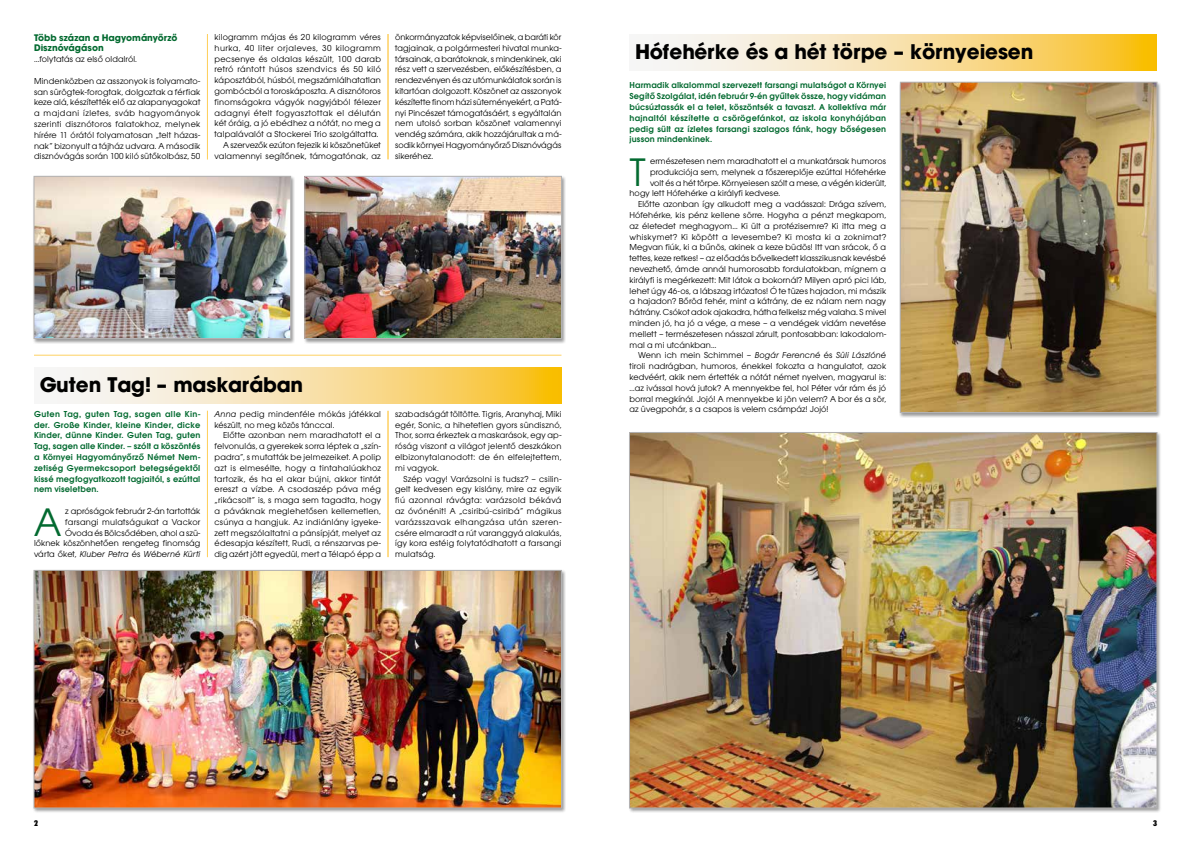
<style>
.page{position:relative;width:1191px;height:842px;background:#fff}
.page>*{position:absolute;margin:0;border:0;box-sizing:border-box;transform-origin:0 0}
.t1{font:41.4px "Avant Garde Gothic Bk PFL";color:#036a30}
.t2{font:700 20px "Avant Garde PFL";color:#000}
.t3{font:9px/10.8px "Avant Garde Gothic Bk PFL";letter-spacing:.01em;color:#000;text-align:justify}
.t4{font:9px/10.8px "Avant Garde Gothic Dm PFL";letter-spacing:.015em;color:#036a30;text-align:justify}
.t5{font:9px "Avant Garde Gothic Bk PFL";letter-spacing:.03em;color:#000}
.t6{font:italic 9px "Avant Garde Gothic Bk PFL";letter-spacing:.015em;color:#000}
.t7{font:700 9px/10.8px "Avant Garde PFL";letter-spacing:.01em;color:#036a30}
.t8{font:8px "Futura X Blk Cn PFL";color:#000}
.s1{font-style:italic}
.s2{font-style:normal}
</style>
<div class="page">
<hr style="left:207px;top:34px;width:1px;height:125px;background:#fed161">
<hr style="left:388px;top:34px;width:1px;height:125px;background:#fed161">
<svg style="left:57px;top:367px;width:504px;height:36px"></svg>
<hr style="left:207px;top:411px;width:1px;height:146px;background:#fed161">
<hr style="left:388px;top:411px;width:1px;height:146px;background:#fed161">
<svg style="left:653px;top:34px;width:504px;height:36px"></svg>
<div style="left:32px;top:569px;width:534px;height:245px;background:#000;opacity:.4"></div>
<img style="left:36px;top:572px;width:523px;height:234px">
<div style="left:34px;top:570px;width:527px;height:238px;border:1px solid #b3b2b2"></div>
<div style="left:628px;top:432px;width:533px;height:382px;background:#000;opacity:.4"></div>
<img style="left:631px;top:434px;width:524px;height:372px">
<div style="left:898px;top:81px;width:263px;height:337px;background:#000;opacity:.4"></div>
<img style="left:902px;top:84px;width:253px;height:327px">
<div style="left:900px;top:82px;width:257px;height:331px;border:1px solid #b3b2b2"></div>
<div style="left:303px;top:175px;width:263px;height:169px;background:#000;opacity:.4"></div>
<img style="left:307px;top:178px;width:252px;height:159px">
<div style="left:305px;top:176px;width:256px;height:163px;border:1px solid #b3b2b2"></div>
<div style="left:32px;top:175px;width:263px;height:169px;background:#000;opacity:.4"></div>
<img style="left:36px;top:178px;width:253px;height:159px">
<div style="left:34px;top:176px;width:257px;height:163px;border:1px solid #b3b2b2"></div>
<hr style="left:34px;top:355px;width:527px;height:1px;background:#fed161">
<p class="t7" style="left:34px;top:32px;width:145px">Több százan a Hagyományőrző<br>Disznóvágáson</p>
<p class="t3" style="left:34px;top:54px;width:105px">…folytatás az első oldalról.</p>
<p class="t3" style="left:34px;top:75px;width:168px">Mindenközben az asszonyok is folyamato&shy;san sürögtek-forogtak, dolgoztak a férfiak keze alá, készítették elő az alapanyagokat a majdani ízletes, sváb hagyományok szerinti disznótoros falatokhoz, melynek hírére 11 órától folyamatosan „telt házas&shy;nak” bizonyult a tájház udvara. A második disznóvágás során 100 kiló sütőkolbász, 50</p>
<p class="t3" style="left:214px;top:32px;width:168px;text-align:right">kilogramm májas és 20 kilogramm véres hurka, 40 liter orjaleves, 30 kilogramm pecsenye és oldalas készült, 100 darab retró rántott húsos szendvics és 50 kiló káposztából, húsból, megszámlálhatatlan gombócból a toroskáposzta. A disznótoros finomságokra vágyók nagyjából félezer adagnyi ételt fogyasztottak el délután két óráig, a jó ebédhez a nótát, no meg a talpalávalót a Stockerei Trio szolgáltatta.<br>A szervezők ezúton fejezik ki köszönetüket valamennyi segítőnek, támogatónak, az</p>
<p class="t3" style="left:395px;top:32px;width:168px">önkormányzatok képviselőinek, a baráti kör tagjainak, a polgármesteri hivatal munka&shy;társainak, a barátoknak, s mindenkinek, aki rész vett a szervezésben, előkészítésben, a rendezvényen és az utómunkálatok során is kitartóan dolgozott. Köszönet az asszonyok készítette finom házi süteményekért, a Patá&shy;nyi Pincészet támogatásáért, s egyáltalán nem utolsó sorban köszönet valamennyi vendég számára, akik hozzájárultak a má&shy;sodik környei Hagyományőrző Disznóvágás sikeréhez.</p>
<h2 class="t2" style="left:40px;top:371px;width:265px">Guten Tag! – maskarában</h2>
<p class="t4" style="left:34px;top:408px;width:168px">Guten Tag, guten Tag, sagen alle Kin&shy;der. Große Kinder, kleine Kinder, dicke Kinder, dünne Kinder. Guten Tag, guten Tag, sagen alle Kinder. – szólt a köszöntés a Környei Hagyományőrző Német Nem&shy;zetiség Gyermekcsoport betegségektől kissé megfogyatkozott tagjaitól, s ezúttal nem viseletben.</p>
<h1 class="t1" style="left:34px;top:499px;width:29px">A</h1>
<p class="t3" style="left:214px;top:408px;width:168px"><span class="s1">Anna</span> pedig mindenféle mókás játékkal készült, no meg közös tánccal.</p>
<p class="t3" style="left:214px;top:430px;width:168px;text-indent:8px">Előtte azonban nem maradhatott el a felvonulás, a gyerekek sorra léptek a „szín&shy;padra”, s mutatták be jelmezeiket. A polip azt is elmesélte, hogy a tintahalúakhoz tartozik, és ha el akar bújni, akkor tintát ereszt a vízbe. A csodaszép páva még „rikácsolt” is, s maga sem tagadta, hogy a páváknak meglehetősen kellemetlen, csúnya a hangjuk. Az indiánlány igyeke&shy;zett megszólaltatni a pánsípját, melyet az édesapja készített, Rudi, a rénszarvas pe&shy;dig azért jött egyedül, mert a Télapó épp a</p>
<p class="t3" style="left:34px;top:506px;width:168px;text-align:right">z apróságok február 2-án tartották farsangi mulatságukat a Vackor<br>Óvoda és Bölcsődében, ahol a szü-<br>lőknek köszönhetően rengeteg finomság várta őket, <span class="s1">Kluber Petra</span> és <span class="s1">Wéberné Kürti</span></p>
<p class="t3" style="left:395px;top:408px;width:168px">szabadságát töltötte. Tigris, Aranyhaj, Miki egér, Sonic, a hihetetlen gyors sündisznó, Thor, sorra érkeztek a maskarások, egy ap&shy;róság viszont a világot jelentő deszkákon elbizonytalanodott: de én elfelejtettem, mi vagyok.</p>
<p class="t3" style="left:395px;top:473px;width:168px;text-indent:9px">Szép vagy! Varázsolni is tudsz? – csilin&shy;gelt kedvesen egy kislány, mire az egyik fiú azonnal rávágta: varázsold békává az óvónénit! A „csiribú-csiribá” mágikus varázsszavak elhangzása után szeren&shy;csére elmaradt a rút varanggyá alakulás, így kora estéig folytatódhatott a farsangi mulatság.</p>
<h2 class="t2" style="left:635px;top:38px;width:400px">Hófehérke és a hét törpe – környeiesen</h2>
<p class="t4" style="left:629px;top:80px;width:258px">Harmadik alkalommal szervezett farsangi mulatságot a Környei Segítő Szolgálat, idén február 9-én gyűltek össze, hogy vidáman búcsúztassák el a telet, köszöntsék a tavaszt. A kollektíva már hajnaltól készítette a csörögefánkot, az iskola konyhájában pedig sült az ízletes farsangi szalagos fánk, hogy bőségesen jusson mindenkinek.</p>
<h1 class="t1" style="left:629px;top:149px;width:18px">T</h1>
<p class="t3" style="left:650px;top:156px;width:238px">ermészetesen nem maradhatott el a munkatársak humoros</p>
<p class="t3" style="left:650px;top:166px;width:238px">produkciója sem, melynek a főszereplője ezúttal Hófehérke</p>
<p class="t3" style="left:650px;top:177px;width:238px">volt és a hét törpe. Környeiesen szólt a mese, a végén kiderült,</p>
<p class="t3" style="left:629px;top:188px;width:152px">hogy lett Hófehérke a királyfi kedvese.</p>
<p class="t3" style="left:638px;top:199px;width:250px">Előtte azonban így alkudott meg a vadásszal: Drága szívem,</p>
<p class="t3" style="left:629px;top:210px;width:258px">Hófehérke, kis pénz kellene sörre. Hogyha a pénzt megkapom,</p>
<p class="t3" style="left:629px;top:220px;width:258px">az életedet meghagyom… Ki ült a protézisemre? Ki itta meg a</p>
<p class="t5" style="left:629px;top:232px;width:258px">whiskymet? Ki köpött a levesembe? Ki mosta ki a zoknimat?</p>
<p class="t3" style="left:629px;top:242px;width:258px">Megvan fiúk, ki a bűnös, akinek a keze büdös! Itt van srácok, ő a</p>
<p class="t3" style="left:629px;top:253px;width:258px">tettes, keze retkes! – az előadás bővelkedett klasszikusnak kevésbé</p>
<p class="t3" style="left:629px;top:264px;width:258px">nevezhető, ámde annál humorosabb fordulatokban, mígnem a</p>
<p class="t3" style="left:629px;top:274px;width:258px">királyfi is megérkezett: Mit látok a bokornál? Milyen apró pici láb,</p>
<p class="t3" style="left:629px;top:285px;width:258px">lehet úgy 46-os, a lábszag irtózatos! Ó te tüzes hajadon, mi mászik</p>
<p class="t3" style="left:629px;top:296px;width:258px">a hajadon? Bőröd fehér, mint a kátrány, de ez nálam nem nagy</p>
<p class="t3" style="left:629px;top:307px;width:258px">hátrány. Csókot adok ajakadra, hátha felkelsz még valaha. S mivel</p>
<p class="t3" style="left:629px;top:318px;width:258px">minden jó, ha jó a vége, a mese – a vendégek vidám nevetése</p>
<p class="t3" style="left:629px;top:328px;width:258px">mellett – természetesen násszal zárult, pontosabban: lakodalom-</p>
<p class="t3" style="left:629px;top:339px;width:88px">mal a mi utcánkban…</p>
<p class="t6" style="left:638px;top:350px;width:250px"><span class="s2">Wenn ich mein Schimmel –</span> Bogár Ferencné <span class="s2">és</span> Süli Lászlóné</p>
<p class="t3" style="left:629px;top:361px;width:258px">tiroli nadrágban, humoros, énekkel fokozta a hangulatot, azok</p>
<p class="t3" style="left:629px;top:372px;width:258px">kedvéért, akik nem értették a nótát német nyelven, magyarul is:</p>
<p class="t3" style="left:629px;top:382px;width:258px">…az ivással hová jutok? A mennyekbe fel, hol Péter vár rám és jó</p>
<p class="t3" style="left:629px;top:393px;width:258px">borral megkínál. Jojó! A mennyekbe ki jön velem? A bor és a sör,</p>
<p class="t3" style="left:629px;top:404px;width:201px">az üvegpohár, s a csapos is velem csámpáz! Jojó!</p>
<p class="t8" style="left:34px;top:818px;width:5px">2</p>
<p class="t8" style="left:1153px;top:818px;width:5px">3</p>
</div>
